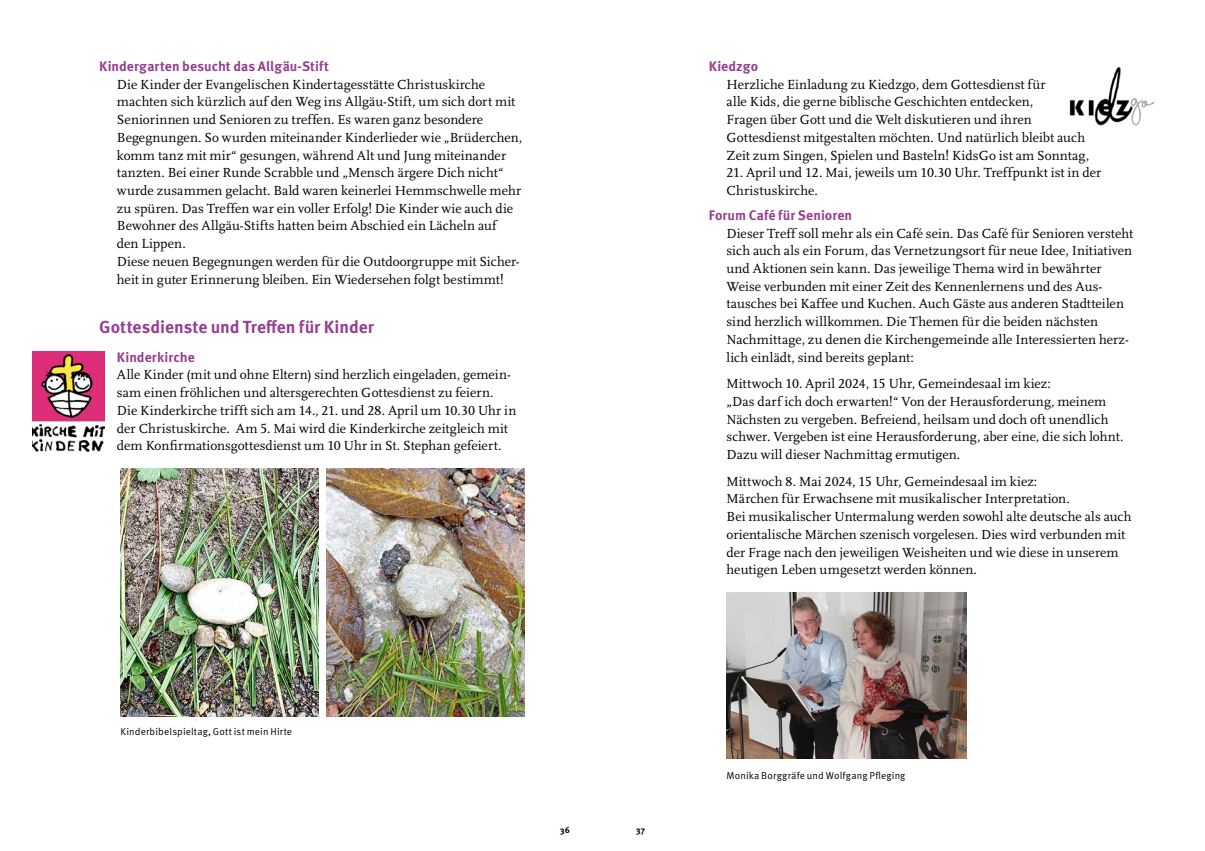
<style>
.page{position:relative;width:1205px;height:851px;background:#fff}
.page>*{position:absolute;margin:0;border:0;box-sizing:border-box;transform-origin:0 0}
.t1{font:700 17.5px "Meta Pro";color:#954091}
.t2{font:13.75px/17.8px "Scala LF";letter-spacing:.005em;color:#000}
.t3{font:700 13.75px "Meta Pro";letter-spacing:.005em;color:#954091}
.t4{font:10px "Meta Pro";letter-spacing:.015em;color:#000}
.t5{font:700 8.75px "Meta Pro";color:#000}
</style>
<div class="page">
<img style="left:1069px;top:67px;width:86px;height:59px">
<img style="left:32px;top:351px;width:73px;height:100px">
<img style="left:120px;top:468px;width:198px;height:248px">
<img style="left:327px;top:468px;width:197px;height:248px">
<img style="left:726px;top:592px;width:240px;height:166px">
<p class="t3" style="left:99px;top:57px;width:231px">Kindergarten besucht das Allgäu-Stift</p>
<p class="t2" style="left:117px;top:75px;width:407px">Die Kinder der Evangelischen Kindertagesstätte Christuskirche machten sich kürzlich auf den Weg ins Allgäu-Stift, um sich dort mit Seniorinnen und Senioren zu treffen. Es waren ganz besondere Begegnungen. So wurden miteinander Kinderlieder wie „Brüderchen, komm tanz mit mir“ gesungen, während Alt und Jung miteinander tanzten. Bei einer Runde Scrabble und „Mensch ärgere Dich nicht“ wurde zusammen gelacht. Bald waren keinerlei Hemmschwelle mehr zu spüren. Das Treffen war ein voller Erfolg! Die Kinder wie auch die Bewohner des Allgäu-Stifts hatten beim Abschied ein Lächeln auf<br>den Lippen.<br>Diese neuen Begegnungen werden für die Outdoorgruppe mit Sicher&shy;heit in guter Erinnerung bleiben. Ein Wiedersehen folgt bestimmt!</p>
<p class="t1" style="left:99px;top:316px;width:276px">Gottesdienste und Treffen für Kinder</p>
<p class="t3" style="left:117px;top:348px;width:79px">Kinderkirche</p>
<p class="t2" style="left:117px;top:366px;width:401px">Alle Kinder (mit und ohne Eltern) sind herzlich eingeladen, gemein&shy;sam einen fröhlichen und altersgerechten Gottesdienst zu feiern.<br>Die Kinderkirche trifft sich am 14., 21. und 28. April um 10.30 Uhr in der Christuskirche. Am 5. Mai wird die Kinderkirche zeitgleich mit dem Konfirmationsgottesdienst um 10 Uhr in St. Stephan gefeiert.</p>
<p class="t4" style="left:120px;top:725px;width:173px">Kinderbibelspieltag, Gott ist mein Hirte</p>
<p class="t5" style="left:560px;top:824px;width:12px">36</p>
<p class="t5" style="left:636px;top:824px;width:11px">37</p>
<p class="t3" style="left:709px;top:57px;width:51px">Kiedzgo</p>
<p class="t2" style="left:726px;top:75px;width:364px">Herzliche Einladung zu Kiedzgo, dem Gottesdienst für<br>alle Kids, die gerne biblische Geschichten entdecken,<br>Fragen über Gott und die Welt diskutieren und ihren Gottesdienst mitgestalten möchten. Und natürlich bleibt auch Zeit zum Singen, Spielen und Basteln! KidsGo ist am Sonntag,</p>
<p class="t2" style="left:726px;top:164px;width:376px">21. April und 12. Mai, jeweils um 10.30 Uhr. Treffpunkt ist in der<br>Christuskirche.</p>
<p class="t3" style="left:709px;top:206px;width:145px">Forum Café für Senioren</p>
<p class="t2" style="left:726px;top:224px;width:408px">Dieser Treff soll mehr als ein Café sein. Das Café für Senioren versteht sich auch als ein Forum, das Vernetzungsort für neue Idee, Initiativen und Aktionen sein kann. Das jeweilige Thema wird in bewährter Weise verbunden mit einer Zeit des Kennenlernens und des Aus&shy;tausches bei Kaffee und Kuchen. Auch Gäste aus anderen Stadtteilen sind herzlich willkommen. Die Themen für die beiden nächsten Nachmittage, zu denen die Kirchengemeinde alle Interessierten herz&shy;lich einlädt, sind bereits geplant:</p>
<p class="t2" style="left:726px;top:375px;width:398px">Mittwoch 10. April 2024, 15 Uhr, Gemeindesaal im kiez:<br>„Das darf ich doch erwarten!“ Von der Herausforderung, meinem Nächsten zu vergeben. Befreiend, heilsam und doch oft unendlich schwer. Vergeben ist eine Herausforderung, aber eine, die sich lohnt.<br>Dazu will dieser Nachmittag ermutigen.</p>
<p class="t2" style="left:726px;top:472px;width:407px">Mittwoch 8. Mai 2024, 15 Uhr, Gemeindesaal im kiez:<br>Märchen für Erwachsene mit musikalischer Interpretation.<br>Bei musikalischer Untermalung werden sowohl alte deutsche als auch orientalische Märchen szenisch vorgelesen. Dies wird verbunden mit der Frage nach den jeweiligen Weisheiten und wie diese in unserem heutigen Leben umgesetzt werden können.</p>
<p class="t4" style="left:726px;top:769px;width:180px">Monika Borggräfe und Wolfgang Pfleging</p>
</div>
